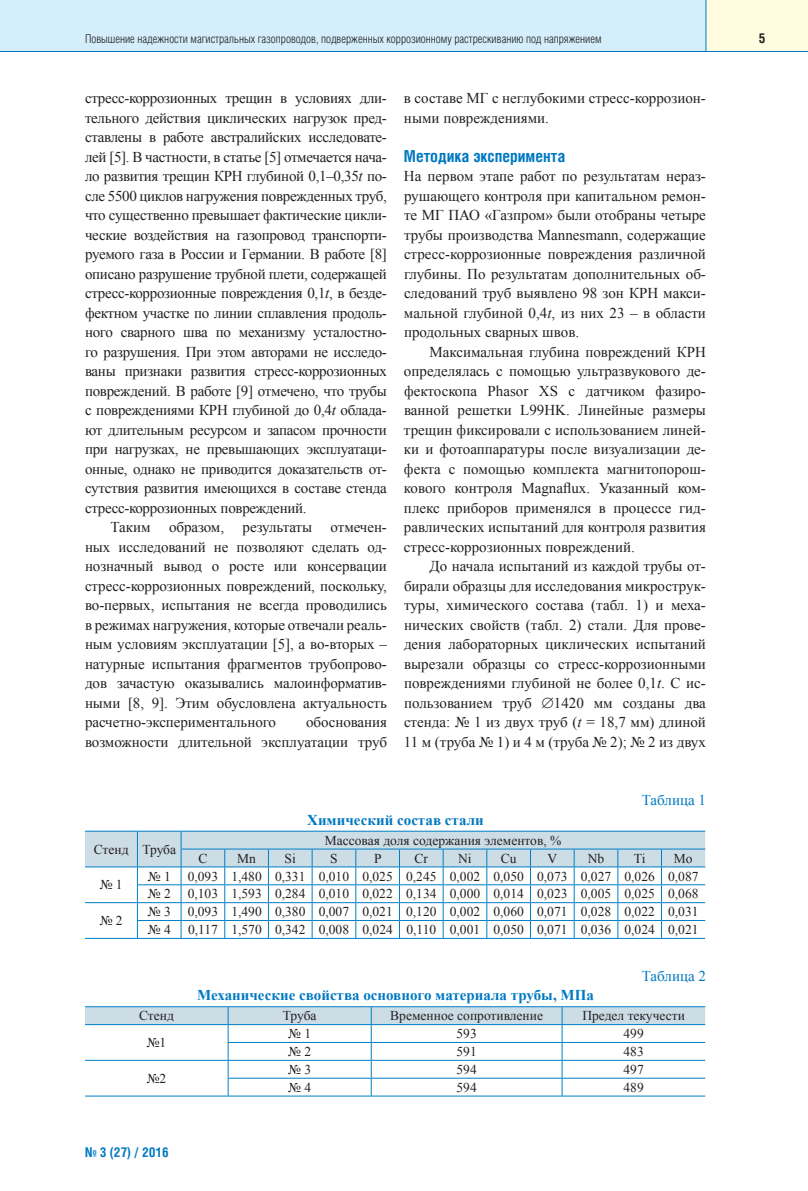
<style>
.page{position:relative;width:808px;height:1191px;background:#fff}
.page>*{position:absolute;margin:0;border:0;box-sizing:border-box;transform-origin:0 0}
.t1{font:700 16.5px "Helios Cond";color:#0079c2}
.t2{font:15px/19.5px "Times New Roman";color:#231f20;text-align:justify}
.t3{font:700 15px "Times New Roman";color:#0079c2}
.t4{font:15px "Times New Roman";color:#0079c2}
.t5{font:13.5px "Times New Roman";color:#231f20}
.t6{font:700 13.5px "Helios Cond";color:#0079c2}
.t7{font:700 13.5px "Helios Cond";color:#231f20}
.t8{font:300 12px "Helios Cond";color:#231f20}
.s1{font-style:italic}
</style>
<div class="page">
<div style="left:0;top:0;width:706px;height:51px;background:#d4effb"></div>
<div style="left:706px;top:0;width:102px;height:51px;background:#fffce0"></div>
<hr style="left:0;top:51px;width:808px;height:1px;background:#0079c2">
<hr style="left:705px;top:0;width:1px;height:51px;background:#0079c2">
<svg style="left:85px;top:832px;width:620px;height:106px"></svg>
<hr style="left:85px;top:938px;width:620px;height:1px;background:#007ec5">
<hr style="left:85px;top:831px;width:620px;height:1px;background:#007ec5">
<hr style="left:85px;top:866px;width:620px;height:1px;background:#007ec5">
<svg style="left:85px;top:1007px;width:620px;height:88px"></svg>
<hr style="left:85px;top:1095px;width:620px;height:1px;background:#007ec5">
<hr style="left:85px;top:1006px;width:620px;height:1px;background:#007ec5">
<hr style="left:85px;top:1024px;width:620px;height:1px;background:#007ec5">
<p class="t8" style="left:85px;top:34px;width:518px">Повышение надежности магистральных газопроводов, подверженных коррозионному растрескиванию под напряжением</p>
<p class="t7" style="left:759px;top:33px;width:8px">5</p>
<p class="t2" style="left:85px;top:88px;width:303px">стресс-коррозионных трещин в условиях дли&shy;тельного действия циклических нагрузок пред&shy;ставлены в работе австралийских исследовате&shy;лей [5]. В частности, в статье [5] отмечается нача&shy;ло развития трещин КРН глубиной 0,1–0,35<span class="s1">t</span> по&shy;сле 5500 циклов нагружения поврежденных труб, что существенно превышает фактические цикли&shy;ческие воздействия на газопровод транспорти&shy;руемого газа в России и Германии. В работе [8] описано разрушение трубной плети, содержащей стресс-коррозионные повреждения 0,1<span class="s1">t</span>, в безде&shy;фектном участке по линии сплавления продоль&shy;ного сварного шва по механизму усталостно&shy;го разрушения. При этом авторами не исследо&shy;ваны признаки развития стресс-коррозионных повреждений. В работе [9] отмечено, что трубы с повреждениями КРН глубиной до 0,4<span class="s1">t</span> облада&shy;ют длительным ресурсом и запасом прочности при нагрузках, не превышающих эксплуатаци&shy;онные, однако не приводится доказательств от&shy;сутствия развития имеющихся в составе стенда стресс-коррозионных повреждений.</p>
<p class="t2" style="left:85px;top:517px;width:303px;text-indent:26px">Таким образом, результаты отмечен&shy;ных исследований не позволяют сделать од&shy;нозначный вывод о росте или консервации стресс-коррозионных повреждений, поскольку, во-первых, испытания не всегда проводились в режимах нагружения, которые отвечали реаль&shy;ным условиям эксплуатации [5], а во-вторых – натурные испытания фрагментов трубопрово&shy;дов зачастую оказывались малоинформатив&shy;ными [8, 9]. Этим обусловлена актуальность расчетно-экспериментального</p>
<p class="t2" style="left:85px;top:712px;width:303px;text-align:right">обоснования<br>возможности длительной эксплуатации труб</p>
<p class="t2" style="left:404px;top:88px;width:303px">в составе МГ с неглубокими стресс-коррозион&shy;ными повреждениями.</p>
<p class="t1" style="left:404px;top:150px;width:163px">Методика эксперимента</p>
<p class="t2" style="left:404px;top:166px;width:303px">На первом этапе работ по результатам нераз&shy;рушающего контроля при капитальном ремон&shy;те МГ ПАО «Газпром» были отобраны четыре трубы производства Mannesmann, содержащие стресс-коррозионные повреждения различной глубины. По результатам дополнительных об&shy;следований труб выявлено 98 зон КРН макси&shy;мальной глубиной 0,4<span class="s1">t</span>, из них 23 – в области продольных сварных швов.</p>
<p class="t2" style="left:404px;top:342px;width:303px;text-indent:26px">Максимальная глубина повреждений КРН определялась с помощью ультразвукового де&shy;фектоскопа Phasor XS с датчиком фазиро&shy;ванной решетки L99HK. Линейные размеры трещин фиксировали с использованием линей&shy;ки и фотоаппаратуры после визуализации де&shy;фекта с помощью комплекта магнитопорош&shy;кового контроля Magnaflux. Указанный ком&shy;плекс приборов применялся в процессе гид&shy;равлических испытаний для контроля развития стресс-коррозионных повреждений.</p>
<p class="t2" style="left:404px;top:556px;width:303px;text-indent:26px">До начала испытаний из каждой трубы от&shy;бирали образцы для исследования микрострук&shy;туры, химического состава (табл. 1) и меха&shy;нических свойств (табл. 2) стали. Для прове&shy;дения лабораторных циклических испытаний вырезали образцы со стресс-коррозионными повреждениями глубиной не более 0,1<span class="s1">t</span>. С ис&shy;пользованием труб</p>
<p class="t2" style="left:404px;top:693px;width:303px;text-indent:150px">1420 мм созданы два стенда: № 1 из двух труб (<span class="s1">t</span> = 18,7 мм) длиной 11 м (труба № 1) и 4 м (труба № 2); № 2 из двух</p>
<p class="t4" style="left:642px;top:792px;width:66px">Таблица 1</p>
<p class="t5" style="left:94px;top:842px;width:84px">Стенд Труба</p>
<p class="t3" style="left:307px;top:811px;width:178px">Химический состав стали</p>
<p class="t5" style="left:325px;top:833px;width:238px">Массовая доля содержания элементов, %</p>
<p class="t5" style="left:198px;top:850px;width:11px">C</p>
<p class="t5" style="left:237px;top:850px;width:20px">Mn</p>
<p class="t5" style="left:285px;top:850px;width:13px">Si</p>
<p class="t5" style="left:330px;top:850px;width:9px">S</p>
<p class="t5" style="left:374px;top:850px;width:9px">P</p>
<p class="t5" style="left:414px;top:850px;width:15px">Cr</p>
<p class="t5" style="left:458px;top:850px;width:15px">Ni</p>
<p class="t5" style="left:501px;top:850px;width:17px">Cu</p>
<p class="t5" style="left:547px;top:850px;width:11px">V</p>
<p class="t5" style="left:588px;top:850px;width:18px">Nb</p>
<p class="t5" style="left:634px;top:850px;width:13px">Ti</p>
<p class="t5" style="left:674px;top:850px;width:20px">Mo</p>
<p class="t5" style="left:100px;top:877px;width:25px">№ 1</p>
<p class="t5" style="left:100px;top:913px;width:25px">№ 2</p>
<p class="t5" style="left:148px;top:868px;width:25px">№ 1</p>
<p class="t5" style="left:188px;top:868px;width:512px">0,093 1,480 0,331 0,010 0,025 0,245 0,002 0,050 0,073 0,027 0,026 0,087</p>
<p class="t5" style="left:148px;top:886px;width:25px">№ 2</p>
<p class="t5" style="left:188px;top:886px;width:512px">0,103 1,593 0,284 0,010 0,022 0,134 0,000 0,014 0,023 0,005 0,025 0,068</p>
<p class="t5" style="left:148px;top:904px;width:25px">№ 3</p>
<p class="t5" style="left:188px;top:904px;width:512px">0,093 1,490 0,380 0,007 0,021 0,120 0,002 0,060 0,071 0,028 0,022 0,031</p>
<p class="t5" style="left:148px;top:922px;width:25px">№ 4</p>
<p class="t5" style="left:188px;top:922px;width:512px">0,117 1,570 0,342 0,008 0,024 0,110 0,001 0,050 0,071 0,036 0,024 0,021</p>
<p class="t4" style="left:642px;top:967px;width:66px">Таблица 2</p>
<p class="t3" style="left:197px;top:987px;width:398px">Механические свойства основного материала трубы, МПа</p>
<p class="t5" style="left:139px;top:1008px;width:36px">Стенд</p>
<p class="t5" style="left:283px;top:1008px;width:35px">Труба</p>
<p class="t5" style="left:390px;top:1008px;width:154px">Временное сопротивление</p>
<p class="t5" style="left:582px;top:1008px;width:104px">Предел текучести</p>
<p class="t5" style="left:147px;top:1035px;width:21px">№1</p>
<p class="t5" style="left:288px;top:1026px;width:25px">№ 1</p>
<p class="t5" style="left:456px;top:1026px;width:22px">593</p>
<p class="t5" style="left:623px;top:1026px;width:22px">499</p>
<p class="t5" style="left:288px;top:1044px;width:25px">№ 2</p>
<p class="t5" style="left:456px;top:1044px;width:22px">591</p>
<p class="t5" style="left:623px;top:1044px;width:22px">483</p>
<p class="t5" style="left:147px;top:1071px;width:21px">№2</p>
<p class="t5" style="left:288px;top:1062px;width:25px">№ 3</p>
<p class="t5" style="left:456px;top:1062px;width:22px">594</p>
<p class="t5" style="left:623px;top:1062px;width:22px">497</p>
<p class="t5" style="left:288px;top:1080px;width:25px">№ 4</p>
<p class="t5" style="left:456px;top:1080px;width:22px">594</p>
<p class="t5" style="left:623px;top:1080px;width:22px">489</p>
<p class="t6" style="left:85px;top:1147px;width:85px">№ 3 (27) / 2016</p>
</div>
